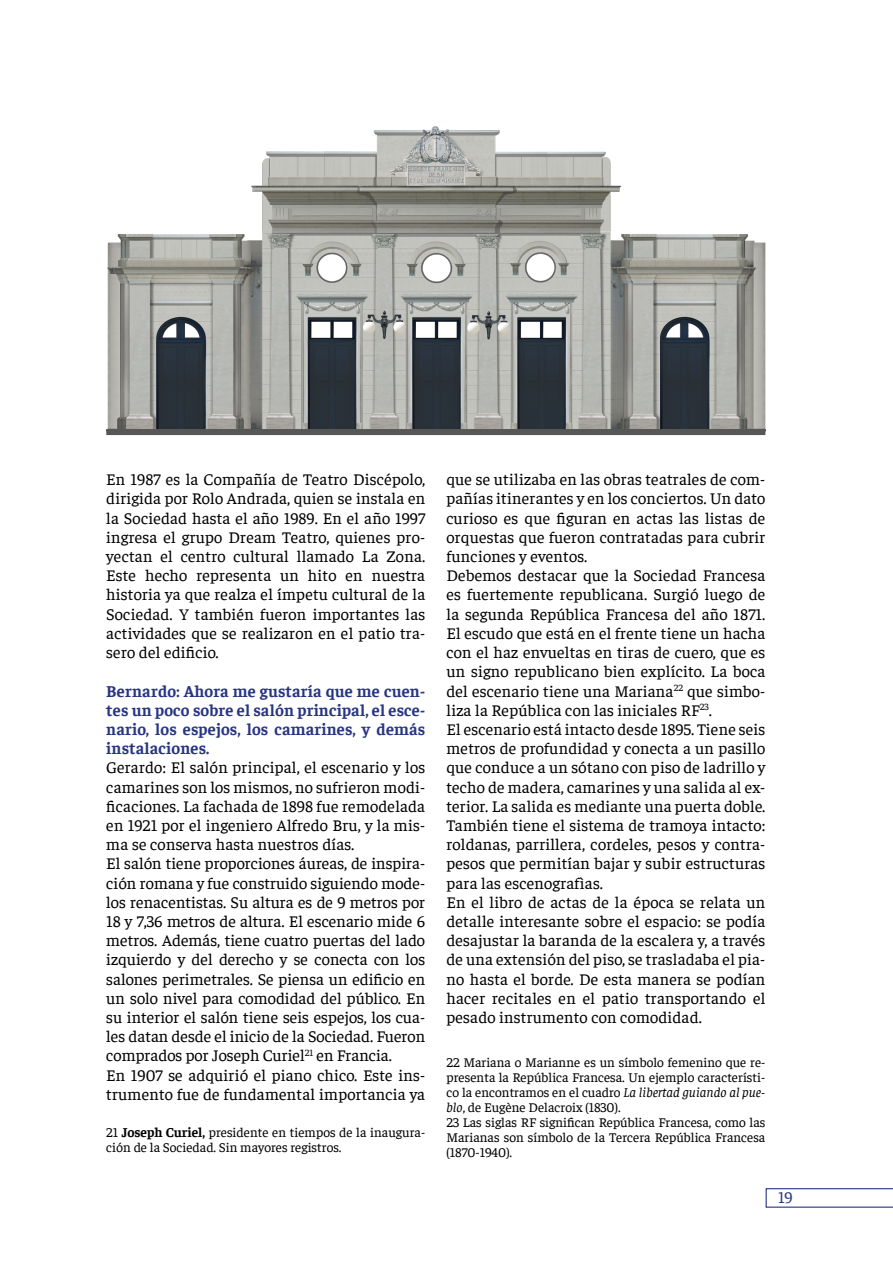
<style>
.page{position:relative;width:893px;height:1263px;background:#fff}
.page>*{position:absolute;margin:0;border:0;box-sizing:border-box;transform-origin:0 0}
.TEXTO{font:16.5px/19.2px "Faustina";letter-spacing:.01em;color:#000;text-align:justify}
.TEXTO-2{font:700 16.5px/19.2px "Faustina";letter-spacing:.01em;color:#283583;text-align:justify}
.t1{font:16.5px "Faustina";color:#283583}
.Nota_al_pie{font:13.5px/15px "Faustina";color:#000;text-align:justify}
.s1{font-weight:700}
.s2{font-style:italic}
</style>
<div class="page">
<svg style="left:766px;top:1188px;width:127px;height:20px"></svg>
<img style="left:107px;top:126px;width:658px;height:303px">
<div style="left:106px;top:429px;width:659px;height:6px;background:#575756"></div>
<p class="TEXTO" style="left:106px;top:469px;width:320px">En 1987 es la Compañía de Teatro Discépolo, dirigida por Rolo Andrada, quien se instala en la Sociedad hasta el año 1989. En el año 1997 ingresa el grupo Dream Teatro, quienes pro&shy;yectan el centro cultural llamado La Zona.<br>Este hecho representa un hito en nuestra historia ya que realza el ímpetu cultural de la Sociedad. Y también fueron importantes las actividades que se realizaron en el patio tra&shy;sero del edificio.</p>
<p class="TEXTO-2" style="left:106px;top:680px;width:320px">Bernardo: Ahora me gustaría que me cuen&shy;tes un poco sobre el salón principal, el esce&shy;nario, los espejos, los camarines, y demás instalaciones.</p>
<p class="TEXTO" style="left:106px;top:757px;width:320px">Gerardo: El salón principal, el escenario y los camarines son los mismos, no sufrieron modi&shy;ficaciones. La fachada de 1898 fue remodelada en 1921 por el ingeniero Alfredo Bru, y la mis&shy;ma se conserva hasta nuestros días.</p>
<p class="TEXTO" style="left:106px;top:853px;width:320px">El salón tiene proporciones áureas, de inspira&shy;ción romana y fue construido siguiendo mode&shy;los renacentistas. Su altura es de 9 metros por 18 y 7,36 metros de altura. El escenario mide 6 metros. Además, tiene cuatro puertas del lado izquierdo y del derecho y se conecta con los salones perimetrales. Se piensa un edificio en un solo nivel para comodidad del público. En su interior el salón tiene seis espejos, los cua&shy;les datan desde el inicio de la Sociedad. Fueron comprados por Joseph Curiel<sup>21</sup> en Francia.</p>
<p class="TEXTO" style="left:106px;top:1064px;width:320px">En 1907 se adquirió el piano chico. Este ins&shy;trumento fue de fundamental importancia ya</p>
<p class="Nota_al_pie" style="left:106px;top:1124px;width:320px">21 <span class="s1">Joseph Curiel,</span> presidente en tiempos de la inaugura&shy;ción de la Sociedad. Sin mayores registros.</p>
<p class="TEXTO" style="left:446px;top:469px;width:320px">que se utilizaba en las obras teatrales de com&shy;pañías itinerantes y en los conciertos. Un dato curioso es que figuran en actas las listas de orquestas que fueron contratadas para cubrir funciones y eventos.</p>
<p class="TEXTO" style="left:446px;top:565px;width:320px">Debemos destacar que la Sociedad Francesa es fuertemente republicana. Surgió luego de la segunda República Francesa del año 1871.<br>El escudo que está en el frente tiene un hacha con el haz envueltas en tiras de cuero, que es un signo republicano bien explícito. La boca del escenario tiene una Mariana<sup>22</sup> que simbo&shy;liza la República con las iniciales RF<sup>23</sup>.</p>
<p class="TEXTO" style="left:446px;top:718px;width:320px">El escenario está intacto desde 1895. Tiene seis metros de profundidad y conecta a un pasillo que conduce a un sótano con piso de ladrillo y techo de madera, camarines y una salida al ex&shy;terior. La salida es mediante una puerta doble.<br>También tiene el sistema de tramoya intacto: roldanas, parrillera, cordeles, pesos y contra&shy;pesos que permitían bajar y subir estructuras para las escenografìas.</p>
<p class="TEXTO" style="left:446px;top:891px;width:320px">En el libro de actas de la época se relata un detalle interesante sobre el espacio: se podía desajustar la baranda de la escalera y, a través de una extensión del piso, se trasladaba el pia&shy;no hasta el borde. De esta manera se podían hacer recitales en el patio transportando el pesado instrumento con comodidad.</p>
<p class="Nota_al_pie" style="left:446px;top:1053px;width:320px">22 Mariana o Marianne es un símbolo femenino que re&shy;presenta la República Francesa. Un ejemplo característi&shy;co la encontramos en el cuadro <span class="s2">La libertad guiando al pue&shy;blo</span>, de Eugène Delacroix (1830).</p>
<p class="Nota_al_pie" style="left:446px;top:1113px;width:320px">23 Las siglas RF significan República Francesa, como las Marianas son símbolo de la Tercera República Francesa (1870-1940).</p>
<p class="t1" style="left:778px;top:1186px;width:16px">19</p>
</div>
